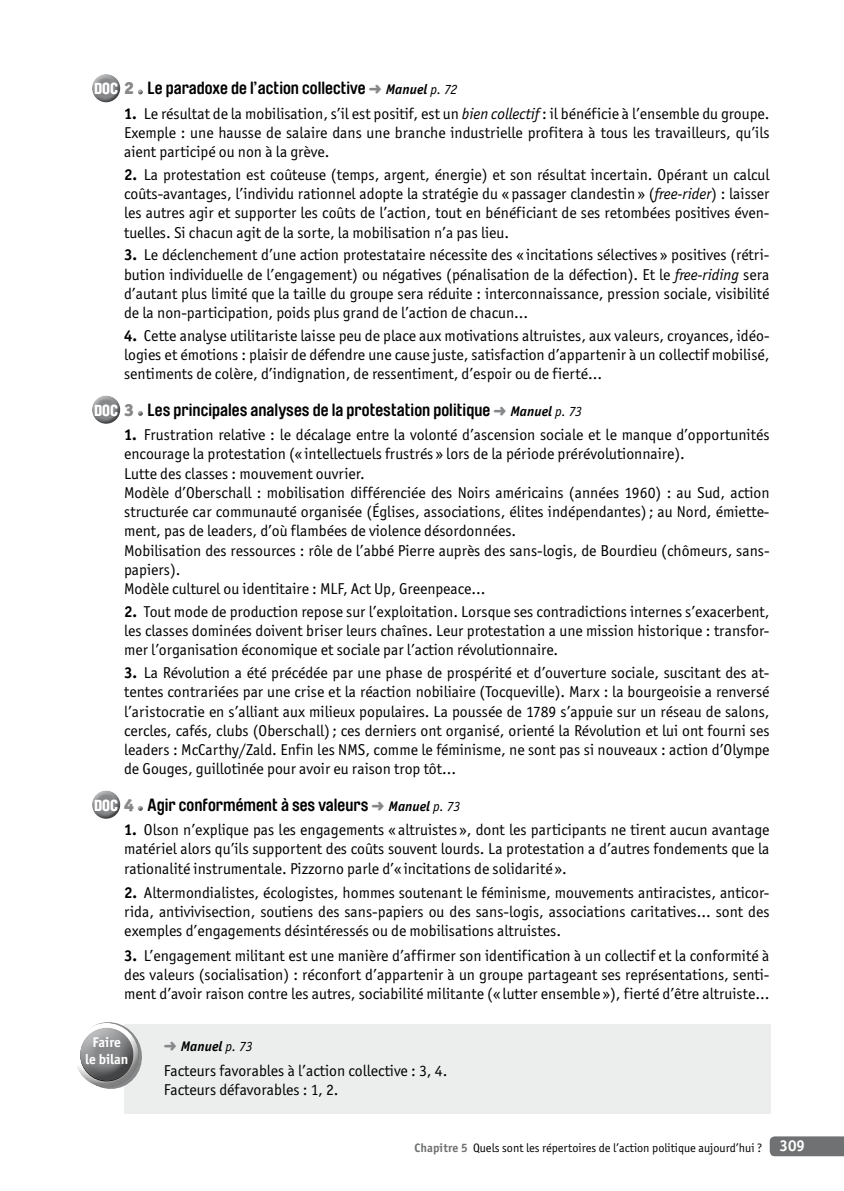
<style>
.page{position:relative;width:844px;height:1191px;background:#fff}
.page>*{position:absolute;margin:0;border:0;box-sizing:border-box;transform-origin:0 0}
.t1{font:700 17.5px "Brauer Neue";color:#000}
.t2{font:15.75px/19.2px "Officina San ITC";color:#000;text-align:justify}
.t3{font:700 14px/16.4px "Officina San ITC";color:#fff;text-align:center}
.t4{font:italic 700 14px "Officina San ITC";color:#000}
.t5{font:12.25px "Officina San ITC";color:#000}
.s1{font-weight:900;font-size:15.75px;color:#fff}
.s2{font-family:"Officina San ITC";font-weight:900;color:#87888a}
.s3{color:#87888a}
.s4{font-family:"Officina San ITC";font-style:italic;font-size:14px}
.s5{font-family:"Officina San ITC";font-weight:400;font-style:italic;font-size:14px}
.s6{font-weight:700}
.s7{font-style:italic}
.s8{font-weight:400}
.s9{font-weight:700;color:#707172}
.s10{font-weight:700;font-size:15.75px;color:#fff}
</style>
<div class="page">
<svg style="left:769px;top:1136px;width:74px;height:20px"></svg>
<div style="left:91px;top:71px;width:31px;height:26px;background:#fff;opacity:.5"></div>
<div style="left:91px;top:78px;width:31px;height:25px;background:#000;opacity:.5"></div>
<div style="left:137px;top:89px;width:8px;height:7px;background:#000;opacity:.5"></div>
<div style="left:91px;top:392px;width:31px;height:26px;background:#fff;opacity:.5"></div>
<div style="left:91px;top:399px;width:31px;height:25px;background:#000;opacity:.5"></div>
<div style="left:137px;top:411px;width:8px;height:6px;background:#000;opacity:.5"></div>
<div style="left:91px;top:787px;width:31px;height:26px;background:#fff;opacity:.5"></div>
<div style="left:91px;top:794px;width:31px;height:25px;background:#000;opacity:.5"></div>
<div style="left:137px;top:806px;width:8px;height:6px;background:#000;opacity:.5"></div>
<div style="left:124px;top:1024px;width:646px;height:89px;background:#eceded"></div>
<svg style="left:100px;top:1046px;width:42px;height:43px"></svg>
<div style="left:72px;top:1021px;width:68px;height:48px;background:#fff;opacity:.5"></div>
<div style="left:72px;top:1032px;width:68px;height:55px;background:#000;opacity:.5"></div>
<div style="left:78px;top:1023px;width:56px;height:41px;background:#fff;opacity:.5"></div>
<div style="left:78px;top:1034px;width:56px;height:48px;background:#000;opacity:.5"></div>
<p class="t1" style="left:94px;top:78px;width:365px"><span class="s1">DOC</span> <span class="s2">2</span> Le paradoxe de l’action collective <span class="s3">➜</span> <span class="s4">Manuel</span> <span class="s5">p. 72</span></p>
<p class="t2" style="left:124px;top:104px;width:646px"><span class="s6">1.</span> Le résultat de la mobilisation, s’il est positif, est un <span class="s7">bien collectif</span> : il bénéficie à l’ensemble du groupe.<br>Exemple : une hausse de salaire dans une branche industrielle profitera à tous les travailleurs, qu’ils aient participé ou non à la grève.</p>
<p class="t2" style="left:124px;top:165px;width:646px"><span class="s6">2.</span> La protestation est coûteuse (temps, argent, énergie) et son résultat incertain. Opérant un calcul coûts-avantages, l’individu rationnel adopte la stratégie du « passager clandestin» (<span class="s7">free-rider</span>) : laisser les autres agir et supporter les coûts de l’action, tout en bénéficiant de ses retombées positives éven&shy;tuelles. Si chacun agit de la sorte, la mobilisation n’a pas lieu.</p>
<p class="t2" style="left:124px;top:245px;width:646px"><span class="s6">3.</span> Le déclenchement d’une action protestataire nécessite des « incitations sélectives » positives (rétri&shy;bution individuelle de l’engagement) ou négatives (pénalisation de la défection). Et le <span class="s7">free-riding</span> sera d’autant plus limité que la taille du groupe sera réduite : interconnaissance, pression sociale, visibilité de la non-participation, poids plus grand de l’action de chacun…</p>
<p class="t2" style="left:124px;top:326px;width:646px"><span class="s6">4.</span> Cette analyse utilitariste laisse peu de place aux motivations altruistes, aux valeurs, croyances, idéo&shy;logies et émotions : plaisir de défendre une cause juste, satisfaction d’appartenir à un collectif mobilisé, sentiments de colère, d’indignation, de ressentiment, d’espoir ou de fierté…</p>
<p class="t1" style="left:94px;top:400px;width:489px"><span class="s1">DOC</span> <span class="s2">3</span> Les principales analyses de la protestation politique <span class="s3">➜</span> <span class="s4">Manuel</span> <span class="s5">p. 73</span></p>
<p class="t2" style="left:124px;top:425px;width:646px;text-align:left"><span class="s6">1.</span> Frustration relative : le décalage entre la volonté d’ascension sociale et le manque d’opportunités encourage la protestation (« intellectuels frustrés » lors de la période prérévolutionnaire).<br>Lutte des classes : mouvement ouvrier.<br>Modèle d’Oberschall : mobilisation différenciée des Noirs américains (années 1960) : au Sud, action structurée car communauté organisée (Églises, associations, élites indépendantes); au Nord, émiette&shy;ment, pas de leaders, d’où flambées de violence désordonnées.<br>Mobilisation des ressources : rôle de l’abbé Pierre auprès des sans-logis, de Bourdieu (chômeurs, sans&shy;papiers).<br>Modèle culturel ou identitaire : MLF, Act Up, Greenpeace…</p>
<p class="t2" style="left:124px;top:602px;width:646px"><span class="s6">2.</span> Tout mode de production repose sur l’exploitation. Lorsque ses contradictions internes s’exacerbent, les classes dominées doivent briser leurs chaînes. Leur protestation a une mission historique : transfor&shy;mer l’organisation économique et sociale par l’action révolutionnaire.</p>
<p class="t2" style="left:124px;top:663px;width:646px"><span class="s6">3.</span> La Révolution a été précédée par une phase de prospérité et d’ouverture sociale, suscitant des at&shy;tentes contrariées par une crise et la réaction nobiliaire (Tocqueville). Marx : la bourgeoisie a renversé l’aristocratie en s’alliant aux milieux populaires. La poussée de 1789 s’appuie sur un réseau de salons, cercles, cafés, clubs (Oberschall); ces derniers ont organisé, orienté la Révolution et lui ont fourni ses leaders : McCarthy/Zald. Enfin les NMS, comme le féminisme, ne sont pas si nouveaux : action d’Olympe de Gouges, guillotinée pour avoir eu raison trop tôt…</p>
<p class="t1" style="left:94px;top:795px;width:368px"><span class="s1">DOC</span> <span class="s2">4</span> Agir conformément à ses valeurs <span class="s3">➜</span> <span class="s4">Manuel</span> <span class="s5">p. 73</span></p>
<p class="t2" style="left:124px;top:820px;width:646px"><span class="s6">1.</span> Olson n’explique pas les engagements « altruistes », dont les participants ne tirent aucun avantage matériel alors qu’ils supportent des coûts souvent lourds. La protestation a d’autres fondements que la rationalité instrumentale. Pizzorno parle d’« incitations de solidarité ».</p>
<p class="t2" style="left:124px;top:883px;width:646px"><span class="s6">2.</span> Altermondialistes, écologistes, hommes soutenant le féminisme, mouvements antiracistes, anticor&shy;rida, antivivisection, soutiens des sans-papiers ou des sans-logis, associations caritatives… sont des exemples d’engagements désintéressés ou de mobilisations altruistes.</p>
<p class="t2" style="left:124px;top:945px;width:646px"><span class="s6">3.</span> L’engagement militant est une manière d’affirmer son identification à un collectif et la conformité à des valeurs (socialisation) : réconfort d’appartenir à un groupe partageant ses représentations, senti&shy;ment d’avoir raison contre les autres, sociabilité militante (« lutter ensemble »), fierté d’être altruiste…</p>
<p class="t4" style="left:164px;top:1038px;width:90px"><span class="s3">➜</span> Manuel <span class="s8">p. 73</span></p>
<p class="t2" style="left:164px;top:1060px;width:285px">Facteurs favorables à l’action collective : 3, 4.<br>Facteurs défavorables : 1, 2.</p>
<p class="t3" style="left:85px;top:1034px;width:45px">Faire<br>le bilan</p>
<p class="t5" style="left:414px;top:1140px;width:392px"><span class="s9">Chapitre 5</span> Quels sont les répertoires de l’action politique aujourd’hui ? <span class="s10">309</span></p>
</div>
